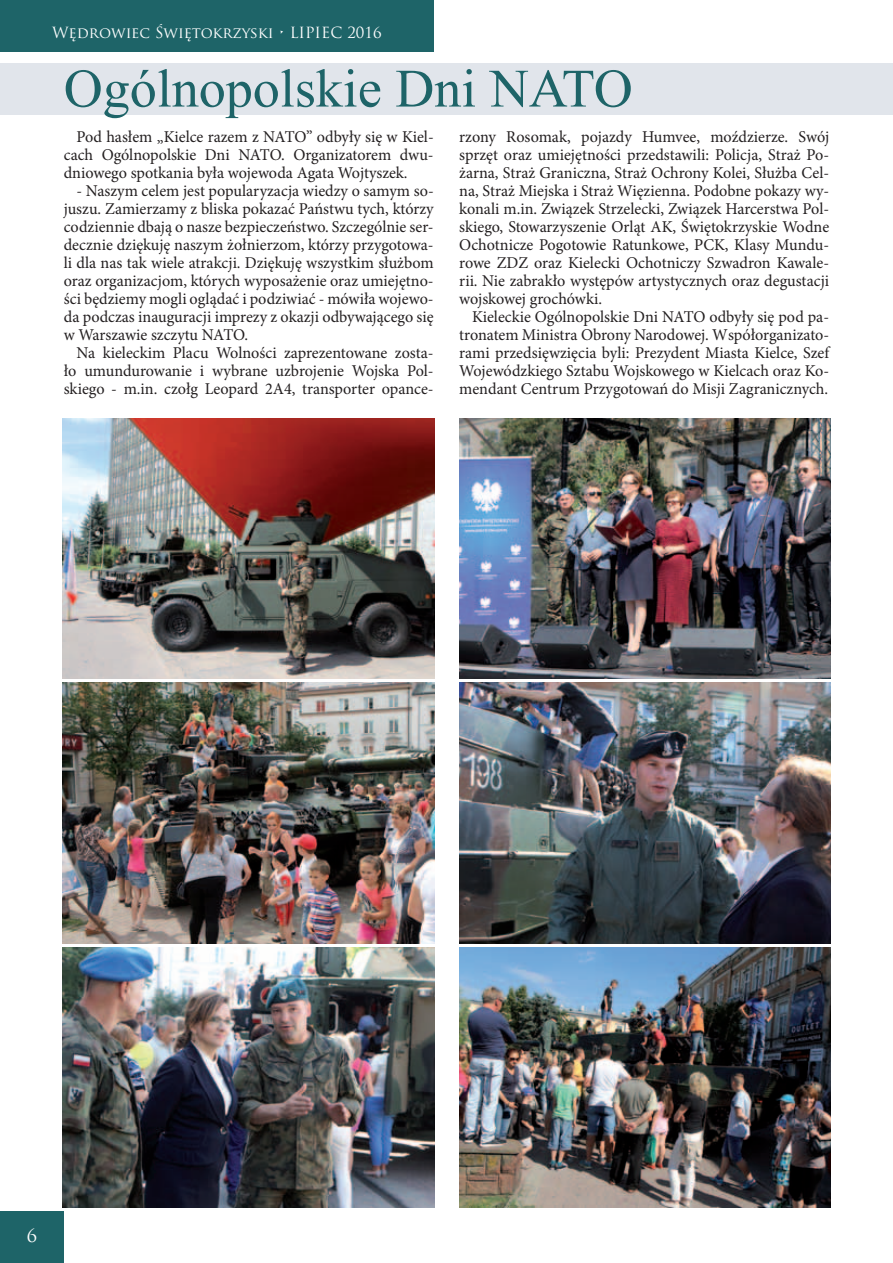
<style>
.page{position:relative;width:893px;height:1263px;background:#fff}
.page>*{position:absolute;margin:0;border:0;box-sizing:border-box;transform-origin:0 0}
.t1{font:54px "Times New Roman";color:#1e6468}
.t2{font:18px "Trajan Pro";color:#fff}
.t3{font:16.5px/18px "Minion Pro";color:#231f20;text-align:justify}
.t4{font:15px "Trajan Pro";color:#fff}
</style>
<div class="page">
<div style="left:0;top:0;width:434px;height:51px;background:#1e6468"></div>
<div style="left:0;top:1212px;width:64px;height:51px;background:#1e6468"></div>
<div style="left:0;top:63px;width:893px;height:51px;background:#e1e5eb"></div>
<img style="left:459px;top:418px;width:372px;height:261px">
<img style="left:459px;top:683px;width:372px;height:260px">
<img style="left:459px;top:947px;width:372px;height:261px">
<img style="left:63px;top:418px;width:371px;height:261px">
<img style="left:63px;top:683px;width:371px;height:260px">
<img style="left:63px;top:947px;width:371px;height:261px">
<p class="t4" style="left:52px;top:23px;width:331px">Wędrowiec Świętokrzyski • LIPIEC 2016</p>
<h1 class="t1" style="left:64px;top:52px;width:570px">Ogólnopolskie Dni NATO</h1>
<p class="t3" style="left:64px;top:128px;width:371px;text-indent:13px">Pod hasłem „Kielce razem z NATO” odbyły się w Kiel&shy;cach Ogólnopolskie Dni NATO. Organizatorem dwu&shy;dniowego spotkania była wojewoda Agata Wojtyszek.</p>
<p class="t3" style="left:64px;top:182px;width:371px;text-indent:13px">- Naszym celem jest popularyzacja wiedzy o samym so&shy;juszu. Zamierzamy z bliska pokazać Państwu tych, którzy codziennie dbają o nasze bezpieczeństwo. Szczególnie ser&shy;decznie dziękuję naszym żołnierzom, którzy przygotowa&shy;li dla nas tak wiele atrakcji. Dziękuję wszystkim służbom oraz organizacjom, których wyposażenie oraz umiejętno&shy;ści będziemy mogli oglądać i podziwiać - mówiła wojewo&shy;da podczas inauguracji imprezy z okazji odbywającego się w Warszawie szczytu NATO.</p>
<p class="t3" style="left:64px;top:344px;width:371px;text-indent:13px">Na kieleckim Placu Wolności zaprezentowane zosta&shy;ło umundurowanie i wybrane uzbrojenie Wojska Pol&shy;skiego - m.in. czołg Leopard 2A4, transporter opance-</p>
<p class="t3" style="left:459px;top:128px;width:371px">rzony Rosomak, pojazdy Humvee, moździerze. Swój sprzęt oraz umiejętności przedstawili: Policja, Straż Po&shy;żarna, Straż Graniczna, Straż Ochrony Kolei, Służba Cel&shy;na, Straż Miejska i Straż Więzienna. Podobne pokazy wy&shy;konali m.in. Związek Strzelecki, Związek Harcerstwa Pol&shy;skiego, Stowarzyszenie Orląt AK, Świętokrzyskie Wodne Ochotnicze Pogotowie Ratunkowe, PCK, Klasy Mundu&shy;rowe ZDZ oraz Kielecki Ochotniczy Szwadron Kawale&shy;rii. Nie zabrakło występów artystycznych oraz degustacji wojskowej grochówki.</p>
<p class="t3" style="left:459px;top:308px;width:371px;text-indent:13px">Kieleckie Ogólnopolskie Dni NATO odbyły się pod pa&shy;tronatem Ministra Obrony Narodowej. Współorganizato&shy;rami przedsięwzięcia byli: Prezydent Miasta Kielce, Szef Wojewódzkiego Sztabu Wojskowego w Kielcach oraz Ko&shy;mendant Centrum Przygotowań do Misji Zagranicznych.</p>
<p class="t2" style="left:27px;top:1224px;width:12px">6</p>
</div>
